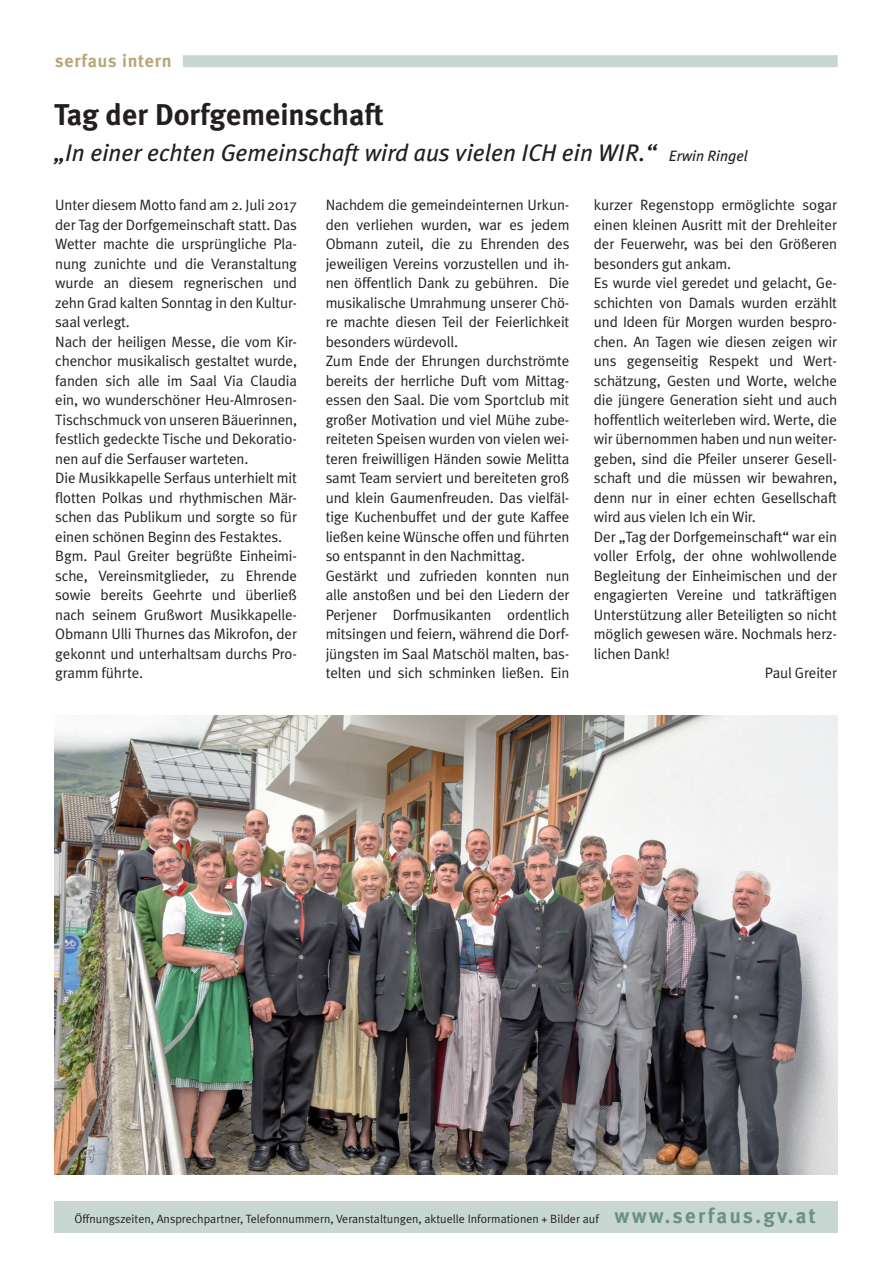
<style>
.page{position:relative;width:893px;height:1263px;background:#fff}
.page>*{position:absolute;margin:0;border:0;box-sizing:border-box;transform-origin:0 0}
.t1{font:700 30px "Meta Plus";color:#231f20}
.t2{font:italic 24px "Meta Plus";color:#231f20}
.t3{font:700 18px "Meta Plus";letter-spacing:.04em;color:#b8a779}
.t4{font:15px/19.5px "Meta Plus Normal";letter-spacing:-.01em;color:#231f20}
.t5{font:12px "Meta Plus Normal";color:#231f20}
.s1{font-size:15px}
.s2{font-family:"Meta Plus";font-weight:700;font-size:21px;color:#6b9182}
</style>
<div class="page">
<div style="left:183px;top:55px;width:655px;height:12px;background:#c8d7d1"></div>
<div style="left:54px;top:1202px;width:783px;height:31px;background:#c8d7d1"></div>
<img style="left:54px;top:716px;width:784px;height:459px">
<p class="t3" style="left:55px;top:50px;width:118px">serfaus intern</p>
<h1 class="t1" style="left:54px;top:98px;width:331px">Tag der Dorfgemeinschaft</h1>
<h2 class="t2" style="left:54px;top:139px;width:695px">„In einer echten Gemeinschaft wird aus vielen ICH ein WIR.“ <span class="s1">Erwin Ringel</span></h2>
<p class="t4" style="left:55px;top:195px;width:243px">Unter diesem Motto fand am 2. Juli 2017 der Tag der Dorfgemeinschaft statt. Das Wetter machte die ursprüngliche Pla&shy;nung zunichte und die Veranstaltung wurde an diesem regnerischen und zehn Grad kalten Sonntag in den Kultur&shy;saal verlegt.<br>Nach der heiligen Messe, die vom Kir&shy;chenchor musikalisch gestaltet wurde, fanden sich alle im Saal Via Claudia ein, wo wunderschöner Heu-Almrosen-Tischschmuck von unseren Bäuerinnen, festlich gedeckte Tische und Dekoratio&shy;nen auf die Serfauser warteten.<br>Die Musikkapelle Serfaus unterhielt mit flotten Polkas und rhythmischen Mär&shy;schen das Publikum und sorgte so für einen schönen Beginn des Festaktes.<br>Bgm. Paul Greiter begrüßte Einheimi&shy;sche, Vereinsmitglieder, zu Ehrende sowie bereits Geehrte und überließ nach seinem Grußwort Musikkapelle-Obmann Ulli Thurnes das Mikrofon, der gekonnt und unterhaltsam durchs Pro&shy;gramm führte.</p>
<p class="t4" style="left:326px;top:195px;width:245px">Nachdem die gemeindeinternen Urkun&shy;den verliehen wurden, war es jedem Obmann zuteil, die zu Ehrenden des jeweiligen Vereins vorzustellen und ih&shy;nen öffentlich Dank zu gebühren. Die musikalische Umrahmung unserer Chö&shy;re machte diesen Teil der Feierlichkeit besonders würdevoll.<br>Zum Ende der Ehrungen durchströmte bereits der herrliche Duft vom Mittag&shy;essen den Saal. Die vom Sportclub mit großer Motivation und viel Mühe zube&shy;reiteten Speisen wurden von vielen wei&shy;teren freiwilligen Händen sowie Melitta samt Team serviert und bereiteten groß und klein Gaumenfreuden. Das vielfäl&shy;tige Kuchenbuffet und der gute Kaffee ließen keine Wünsche offen und führten so entspannt in den Nachmittag.<br>Gestärkt und zufrieden konnten nun alle anstoßen und bei den Liedern der Perjener Dorfmusikanten ordentlich mitsingen und feiern, während die Dorf&shy;jüngsten im Saal Matschöl malten, bas&shy;telten und sich schminken ließen. Ein</p>
<p class="t4" style="left:594px;top:195px;width:245px">kurzer Regenstopp ermöglichte sogar</p>
<p class="t4" style="left:594px;top:214px;width:245px">einen kleinen Ausritt mit der Drehleiter</p>
<p class="t4" style="left:594px;top:234px;width:245px">der Feuerwehr, was bei den Größeren</p>
<p class="t4" style="left:594px;top:253px;width:139px">besonders gut ankam.</p>
<p class="t4" style="left:594px;top:273px;width:245px">Es wurde viel geredet und gelacht, Ge-</p>
<p class="t4" style="left:594px;top:292px;width:245px">schichten von Damals wurden erzählt</p>
<p class="t4" style="left:594px;top:312px;width:245px">und Ideen für Morgen wurden bespro-</p>
<p class="t4" style="left:594px;top:331px;width:245px">chen. An Tagen wie diesen zeigen wir</p>
<p class="t4" style="left:594px;top:351px;width:245px">uns gegenseitig Respekt und Wert-</p>
<p class="t4" style="left:594px;top:370px;width:245px">schätzung, Gesten und Worte, welche</p>
<p class="t4" style="left:594px;top:390px;width:245px">die jüngere Generation sieht und auch</p>
<p class="t4" style="left:594px;top:409px;width:245px">hoffentlich weiterleben wird. Werte, die</p>
<p class="t4" style="left:594px;top:429px;width:245px">wir übernommen haben und nun weiter-</p>
<p class="t4" style="left:594px;top:448px;width:245px">geben, sind die Pfeiler unserer Gesell-</p>
<p class="t4" style="left:594px;top:468px;width:245px">schaft und die müssen wir bewahren,</p>
<p class="t4" style="left:594px;top:487px;width:245px">denn nur in einer echten Gesellschaft</p>
<p class="t4" style="left:594px;top:507px;width:163px">wird aus vielen Ich ein Wir.</p>
<p class="t4" style="left:594px;top:526px;width:245px">Der „Tag der Dorfgemeinschaft“ war ein</p>
<p class="t4" style="left:594px;top:546px;width:245px">voller Erfolg, der ohne wohlwollende</p>
<p class="t4" style="left:594px;top:565px;width:245px">Begleitung der Einheimischen und der</p>
<p class="t4" style="left:594px;top:585px;width:245px">engagierten Vereine und tatkräftigen</p>
<p class="t4" style="left:594px;top:604px;width:245px">Unterstützung aller Beteiligten so nicht</p>
<p class="t4" style="left:594px;top:624px;width:245px">möglich gewesen wäre. Nochmals herz-</p>
<p class="t4" style="left:594px;top:643px;width:77px">lichen Dank!</p>
<p class="t4" style="left:765px;top:663px;width:74px">Paul Greiter</p>
<p class="t5" style="left:74px;top:1212px;width:743px">Öffnungszeiten, Ansprechpartner, Telefonnummern, Veranstaltungen, aktuelle Informationen + Bilder auf <span class="s2">www.serfaus.gv.at</span></p>
</div>
